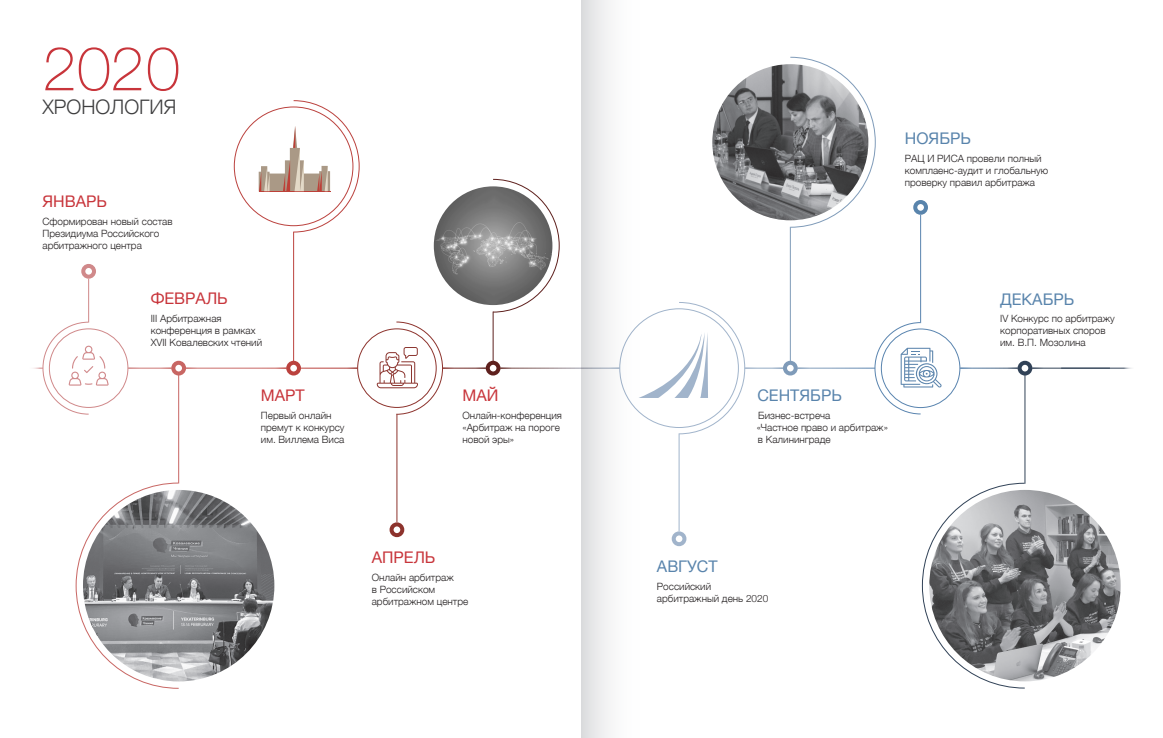
<style>
.page{position:relative;width:1163px;height:738px;background:#fff}
.page>*{position:absolute;margin:0;border:0;box-sizing:border-box;transform-origin:0 0}
.Headline_2{font:100 61px "Helvetica Neue";color:#c8353b}
.Headline_3{font:300 20px "Helvetica Neue";color:#3e3e3f}
.Headline_5{font:16px "Helvetica Neue";color:#5984ac}
.Headline_5-2{font:16px "Helvetica Neue";color:#c8353b}
.Headline_5-3{font:300 10px/12px "Helvetica Neue";color:#231f20}
</style>
<div class="page">
<hr style="left:88px;top:278px;width:1px;height:44px;background:#d0898a">
<div style="left:81px;top:264px;width:15px;height:14px;border:4px solid #d0898a;border-radius:50%"></div>
<svg style="left:492px;top:178px;width:68px;height:135px"></svg>
<hr style="left:678px;top:433px;width:1px;height:98px;background:#a1b4cb">
<div style="left:671px;top:531px;width:15px;height:14px;border:4px solid #a1b4cb;border-radius:50%"></div>
<hr style="left:492px;top:311px;width:1px;height:50px;background:#5e201d">
<div style="left:485px;top:360px;width:15px;height:15px;border:4px solid #5e201d;border-radius:50%"></div>
<hr style="left:1024px;top:374px;width:1px;height:109px;background:#314257">
<div style="left:1017px;top:360px;width:15px;height:15px;border:4px solid #314257;border-radius:50%"></div>
<img style="left:434px;top:186px;width:118px;height:119px;border-radius:59px">
<hr style="left:293px;top:231px;width:1px;height:130px;background:#bb423e">
<div style="left:286px;top:360px;width:15px;height:15px;border:4px solid #bb423e;border-radius:50%"></div>
<svg style="left:43px;top:321px;width:66px;height:94px"></svg>
<div style="left:49px;top:328px;width:79px;height:79px;border:1px solid #d0898a;border-radius:50%"></div>
<hr style="left:919px;top:214px;width:1px;height:109px;background:#5984af">
<div style="left:913px;top:200px;width:14px;height:14px;border:4px solid #5984ac;border-radius:50%"></div>
<svg style="left:259px;top:100px;width:101px;height:133px"></svg>
<hr style="left:396px;top:413px;width:1px;height:109px;background:#8d332d">
<div style="left:389px;top:522px;width:15px;height:14px;border:4px solid #8d332d;border-radius:50%"></div>
<svg style="left:921px;top:482px;width:104px;height:206px"></svg>
<img style="left:929px;top:489px;width:191px;height:192px;border-radius:96px">
<hr style="left:789px;top:226px;width:1px;height:135px;background:#7f9bb9">
<div style="left:782px;top:360px;width:15px;height:15px;border:4px solid #7f9bb9;border-radius:50%"></div>
<svg style="left:789px;top:56px;width:87px;height:172px"></svg>
<img style="left:712px;top:64px;width:156px;height:156px;border-radius:78px">
<hr style="left:178px;top:374px;width:1px;height:109px;background:#c86663">
<div style="left:171px;top:360px;width:15px;height:15px;border:4px solid #c86663;border-radius:50%"></div>
<svg style="left:75px;top:481px;width:105px;height:207px"></svg>
<img style="left:83px;top:489px;width:191px;height:192px;border-radius:96px">
<hr style="left:1060px;top:367px;width:73px;height:1px;background:#314257">
<div style="left:1120px;top:355px;width:14px;height:24px;background:#fff"></div>
<svg style="left:330px;top:367px;width:27px;height:1px"></svg>
<svg style="left:259px;top:367px;width:27px;height:1px"></svg>
<svg style="left:186px;top:367px;width:27px;height:1px"></svg>
<svg style="left:128px;top:367px;width:43px;height:1px"></svg>
<svg style="left:500px;top:367px;width:27px;height:1px"></svg>
<svg style="left:797px;top:367px;width:27px;height:1px"></svg>
<svg style="left:960px;top:367px;width:57px;height:1px"></svg>
<svg style="left:1032px;top:367px;width:26px;height:1px"></svg>
<svg style="left:641px;top:302px;width:141px;height:132px"></svg>
<svg style="left:377px;top:321px;width:108px;height:94px"></svg>
<svg style="left:873px;top:321px;width:68px;height:93px"></svg>
<div style="left:581px;top:0;width:60px;height:737px;background:linear-gradient(to right,#e0e1e2,#fff)"></div>
<p class="Headline_2" style="left:42px;top:22px;width:139px">2020</p>
<p class="Headline_3" style="left:42px;top:91px;width:135px">ХРОНОЛОГИЯ</p>
<p class="Headline_5-2" style="left:42px;top:190px;width:66px">ЯНВАРЬ</p>
<p class="Headline_5-3" style="left:42px;top:214px;width:132px">Сформирован новый состав<br>Президиума Российского арбитражного центра</p>
<p class="Headline_5-2" style="left:151px;top:287px;width:78px">ФЕВРАЛЬ</p>
<p class="Headline_5-3" style="left:151px;top:311px;width:113px">III Арбитражная конференция в рамках<br>XVII Ковалевских чтений</p>
<p class="Headline_5-2" style="left:261px;top:384px;width:45px">МАРТ</p>
<p class="Headline_5-3" style="left:261px;top:408px;width:85px">Первый онлайн премут к конкурсу им. Виллема Виса</p>
<p class="Headline_5-2" style="left:462px;top:384px;width:37px">МАЙ</p>
<p class="Headline_5-3" style="left:462px;top:408px;width:101px">Онлайн-конференция «Арбитраж на пороге новой эры»</p>
<p class="Headline_5-2" style="left:372px;top:545px;width:65px">АПРЕЛЬ</p>
<p class="Headline_5-3" style="left:372px;top:570px;width:98px">Онлайн арбитраж<br>в Российском арбитражном центре</p>
<p class="Headline_5" style="left:904px;top:127px;width:68px">НОЯБРЬ</p>
<p class="Headline_5-3" style="left:904px;top:151px;width:145px">РАЦ И РИСА провели полный комплаенс-аудит и глобальную проверку правил арбитража</p>
<p class="Headline_5" style="left:757px;top:384px;width:86px">СЕНТЯБРЬ</p>
<p class="Headline_5-3" style="left:758px;top:408px;width:74px">Бизнес-встреча</p>
<p class="Headline_5-3" style="left:756px;top:420px;width:133px">«Частное право и арбитраж» в Калининграде</p>
<p class="Headline_5" style="left:999px;top:287px;width:76px">ДЕКАБРЬ</p>
<p class="Headline_5-3" style="left:999px;top:312px;width:116px">IV Конкурс по арбитражу корпоративных споров им. В.П. Мозолина</p>
<p class="Headline_5" style="left:657px;top:554px;width:62px">АВГУСТ</p>
<p class="Headline_5-3" style="left:657px;top:579px;width:113px">Российский арбитражный день 2020</p>
</div>
